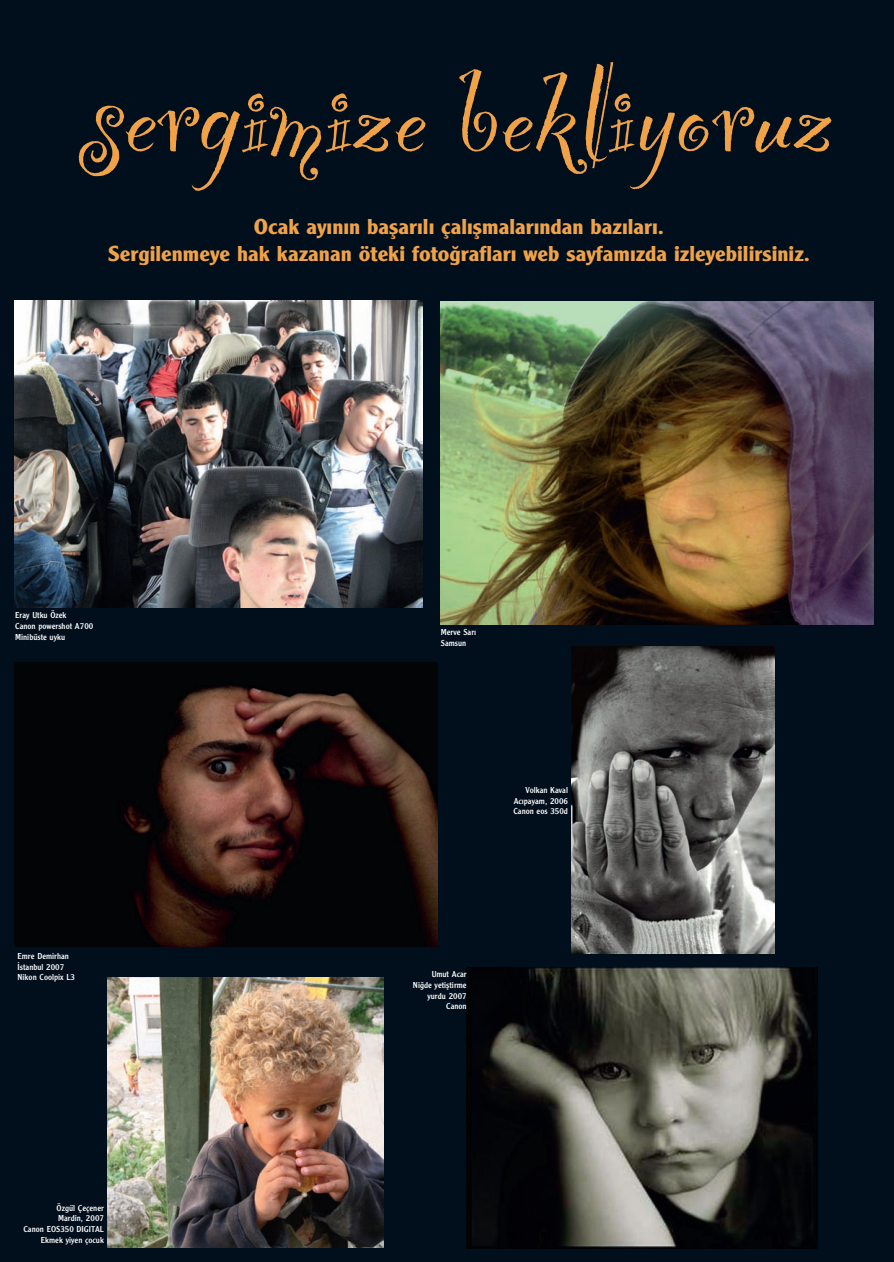
<style>
.page{position:relative;width:894px;height:1262px;background:#fff}
.page>*{position:absolute;margin:0;border:0;box-sizing:border-box;transform-origin:0 0}
.t1{font:150px "Party Let Plain";color:#efa248}
.t2{font:700 22.5px/27px "Clearface Gothic";color:#efa248;text-align:center}
.t3{font:9px/10.8px "Clearface Gothic";color:#fff}
</style>
<div class="page">
<div style="left:0;top:0;width:893px;height:1262px;background:#010f1d"></div>
<img style="left:107px;top:977px;width:276px;height:270px">
<img style="left:440px;top:302px;width:433px;height:323px">
<img style="left:14px;top:300px;width:408px;height:308px">
<img style="left:15px;top:663px;width:423px;height:284px">
<img style="left:466px;top:968px;width:351px;height:280px">
<img style="left:571px;top:646px;width:203px;height:307px">
<h1 class="t1" style="left:83px;top:10px;width:752px">sergimize bekliyoruz</h1>
<h2 class="t2" style="left:108px;top:215px;width:703px">Ocak ay›n›n baflar›l› çal›flmalar›ndan baz›lar›.<br>Sergilenmeye hak kazanan öteki foto¤raflar› web sayfam›zda izleyebilirsiniz.</h2>
<p class="t3" style="left:15px;top:610px;width:80px">Eray Utku Özek<br>Canon powershot A700<br>Minibüste uyku</p>
<p class="t3" style="left:18px;top:951px;width:59px">Emre Demirhan ‹stanbul 2007<br>Nikon Coolpix L3</p>
<p class="t3" style="left:23px;top:1203px;width:82px;text-align:right">Özgül Çeçener<br>Mardin, 2007<br>Canon EOS350 DIGITAL<br>Ekmek yiyen çocuk</p>
<p class="t3" style="left:441px;top:627px;width:37px">Merve Sar›<br>Samsun</p>
<p class="t3" style="left:513px;top:785px;width:56px;text-align:justify;text-indent:12px">Volkan Kaval Ac›payam, 2006<br>Canon eos 350d</p>
<p class="t3" style="left:413px;top:969px;width:55px;text-align:right">Umut Acar<br>Ni¤de yetifltirme yurdu 2007<br>Canon</p>
</div>
